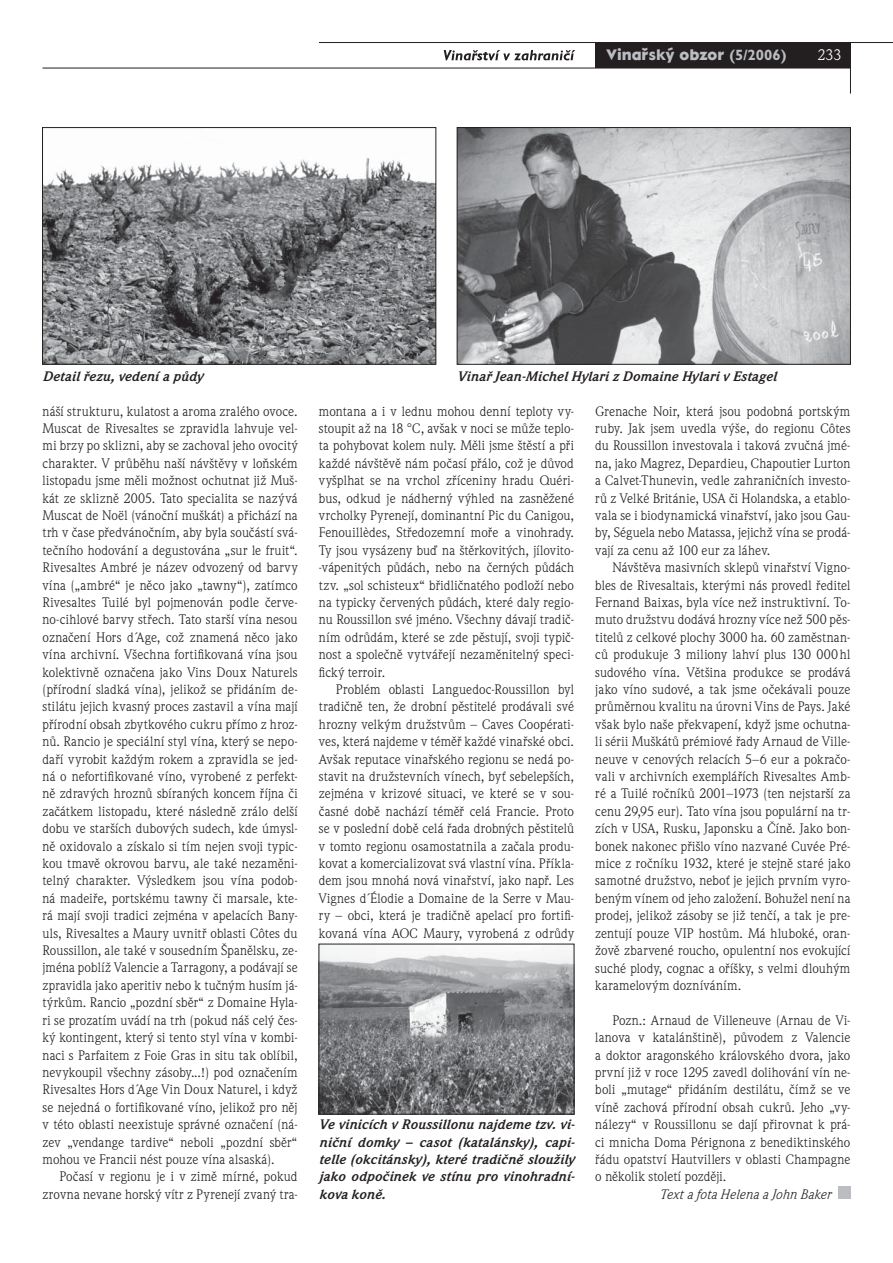
<style>
.page{position:relative;width:893px;height:1263px;background:#fff}
.page>*{position:absolute;margin:0;border:0;box-sizing:border-box;transform-origin:0 0}
.t1{font:700 15px "Nivea";color:#bbbdc0}
.t2{font:15px "Weidemann CE";color:#fff}
.t3{font:13.5px/17.4px "Weidemann CE";letter-spacing:.01em;color:#231f20;text-align:justify}
.t4{font:italic 700 13.5px/17.4px "Weidemann CE";letter-spacing:.02em;color:#231f20;text-align:justify}
.t5{font:italic 13.5px "Weidemann CE";letter-spacing:.005em;color:#231f20}
.s1{font-family:"Gill Sans E"}
</style>
<div class="page">
<div style="left:595px;top:43px;width:255px;height:25px;background:#231f20"></div>
<hr style="left:319px;top:42px;width:574px;height:1px;background:#231f20">
<hr style="left:42px;top:68px;width:808px;height:1px;background:#231f20">
<hr style="left:850px;top:43px;width:1px;height:51px;background:#231f20">
<div style="left:838px;top:1186px;width:12px;height:13px;background:#bbbdc0"></div>
<img style="left:44px;top:158px;width:390px;height:205px">
<div style="left:42px;top:127px;width:394px;height:238px;border:1px solid #231f20"></div>
<img style="left:459px;top:129px;width:390px;height:234px">
<div style="left:457px;top:127px;width:394px;height:238px;border:1px solid #231f20"></div>
<img style="left:321px;top:946px;width:251px;height:166px">
<div style="left:319px;top:944px;width:255px;height:170px;border:1px solid #231f20"></div>
<svg style="left:444px;top:50px;width:131px;height:10px"></svg>
<p class="t1" style="left:606px;top:46px;width:181px">Vinařský obzor <span class="s1">(5/2006)</span></p>
<p class="t2" style="left:818px;top:49px;width:25px">233</p>
<p class="t4" style="left:43px;top:369px;width:162px">Detail řezu, vedení a půdy</p>
<p class="t4" style="left:457px;top:369px;width:321px">Vinař Jean-Michel Hylari z Domaine Hylari v Estagel</p>
<p class="t3" style="left:43px;top:404px;width:257px">náší strukturu, kulatost a aroma zralého ovoce.<br>Muscat de Rivesaltes se zpravidla lahvuje vel&shy;mi brzy po sklizni, aby se zachoval jeho ovocitý charakter. V průběhu naší návštěvy v loňském listopadu jsme měli možnost ochutnat již Muš&shy;kát ze sklizně 2005. Tato specialita se nazývá Muscat de Noël (vánoční muškát) a přichází na trh v čase předvánočním, aby byla součástí svá&shy;tečního hodování a degustována „sur le fruit“.<br>Rivesaltes Ambré je název odvozený od barvy vína („ambré“ je něco jako „tawny“), zatímco Rivesaltes Tuilé byl pojmenován podle červe&shy;no-cihlové barvy střech. Tato starší vína nesou označení Hors d´Age, což znamená něco jako vína archivní. Všechna fortifikovaná vína jsou kolektivně označena jako Vins Doux Naturels (přírodní sladká vína), jelikož se přidáním de&shy;stilátu jejich kvasný proces zastavil a vína mají přírodní obsah zbytkového cukru přímo z hroz&shy;nů. Rancio je speciální styl vína, který se nepo&shy;daří vyrobit každým rokem a zpravidla se jed&shy;ná o nefortifikované víno, vyrobené z perfekt&shy;ně zdravých hroznů sbíraných koncem října či začátkem listopadu, které následně zrálo delší dobu ve starších dubových sudech, kde úmysl&shy;ně oxidovalo a získalo si tím nejen svoji typic&shy;kou tmavě okrovou barvu, ale také nezaměni&shy;telný charakter. Výsledkem jsou vína podob&shy;ná madeiře, portskému tawny či marsale, kte&shy;rá mají svoji tradici zejména v apelacích Bany&shy;uls, Rivesaltes a Maury uvnitř oblasti Côtes du Roussillon, ale také v sousedním Španělsku, ze&shy;jména poblíž Valencie a Tarragony, a podávají se zpravidla jako aperitiv nebo k tučným husím já&shy;týrkům. Rancio „pozdní sběr“ z Domaine Hyla&shy;ri se prozatím uvádí na trh (pokud náš celý čes&shy;ký kontingent, který si tento styl vína v kombi&shy;naci s Parfaitem z Foie Gras in situ tak oblíbil, nevykoupil všechny zásoby...!) pod označením Rivesaltes Hors d´Age Vin Doux Naturel, i když se nejedná o fortifikované víno, jelikož pro něj v této oblasti neexistuje správné označení (ná&shy;zev „vendange tardive“ neboli „pozdní sběr“ mohou ve Francii nést pouze vína alsaská).</p>
<p class="t3" style="left:43px;top:1169px;width:257px;text-align:right">Počasí v regionu je i v zimě mírné, pokud zrovna nevane horský vítr z Pyrenejí zvaný tra-</p>
<p class="t3" style="left:319px;top:404px;width:257px">montana a i v lednu mohou denní teploty vy&shy;stoupit až na 18 °C, avšak v noci se může teplo&shy;ta pohybovat kolem nuly. Měli jsme štěstí a při každé návštěvě nám počasí přálo, což je důvod vyšplhat se na vrchol zříceniny hradu Quéri&shy;bus, odkud je nádherný výhled na zasněžené vrcholky Pyrenejí, dominantní Pic du Canigou, Fenouillèdes, Středozemní moře a vinohrady.<br>Ty jsou vysázeny buď na štěrkovitých, jílovito--vápenitých půdách, nebo na černých půdách tzv. „sol schisteux“ břidličnatého podloží nebo na typicky červených půdách, které daly regio&shy;nu Roussillon své jméno. Všechny dávají tradič&shy;ním odrůdám, které se zde pěstují, svoji typič&shy;nost a společně vytvářejí nezaměnitelný speci&shy;fický terroir.</p>
<p class="t3" style="left:319px;top:682px;width:257px;text-indent:17px">Problém oblasti Languedoc-Roussillon byl tradičně ten, že drobní pěstitelé prodávali své hrozny velkým družstvům – Caves Coopérati&shy;ves, která najdeme v téměř každé vinařské obci.<br>Avšak reputace vinařského regionu se nedá po&shy;stavit na družstevních vínech, byť sebelepších, zejména v krizové situaci, ve které se v sou&shy;časné době nachází téměř celá Francie. Proto se v poslední době celá řada drobných pěstitelů v tomto regionu osamostatnila a začala produ&shy;kovat a komercializovat svá vlastní vína. Příkla&shy;dem jsou mnohá nová vinařství, jako např. Les Vignes d´Élodie a Domaine de la Serre v Mau&shy;ry – obci, která je tradičně apelací pro fortifi&shy;kovaná vína AOC Maury, vyrobená z odrůdy</p>
<p class="t4" style="left:319px;top:1117px;width:258px">Ve vinicích v Roussillonu najdeme tzv. vi&shy;niční domky – casot (katalánsky), capi&shy;telle (okcitánsky), které tradičně sloužily jako odpočinek ve stínu pro vinohradní&shy;kova koně.</p>
<p class="t3" style="left:595px;top:404px;width:257px">Grenache Noir, která jsou podobná portským ruby. Jak jsem uvedla výše, do regionu Côtes du Roussillon investovala i taková zvučná jmé&shy;na, jako Magrez, Depardieu, Chapoutier Lurton a Calvet-Thunevin, vedle zahraničních investo&shy;rů z Velké Británie, USA či Holandska, a etablo&shy;vala se i biodynamická vinařství, jako jsou Gau&shy;by, Séguela nebo Matassa, jejichž vína se prodá&shy;vají za cenu až 100 eur za láhev.</p>
<p class="t3" style="left:595px;top:560px;width:257px;text-indent:17px">Návštěva masivních sklepů vinařství Vigno&shy;bles de Rivesaltais, kterými nás provedl ředitel Fernand Baixas, byla více než instruktivní. To&shy;muto družstvu dodává hrozny více než 500 pěs&shy;titelů z celkové plochy 3000 ha. 60 zaměstnan&shy;ců produkuje 3 miliony lahví plus 130 000 hl sudového vína. Většina produkce se prodává jako víno sudové, a tak jsme očekávali pouze průměrnou kvalitu na úrovni Vins de Pays. Jaké však bylo naše překvapení, když jsme ochutna&shy;li sérii Muškátů prémiové řady Arnaud de Ville&shy;neuve v cenových relacích 5–6 eur a pokračo&shy;vali v archivních exemplářích Rivesaltes Amb&shy;ré a Tuilé ročníků 2001–1973 (ten nejstarší za cenu 29,95 eur). Tato vína jsou populární na tr&shy;zích v USA, Rusku, Japonsku a Číně. Jako bon&shy;bonek nakonec přišlo víno nazvané Cuvée Pré&shy;mice z ročníku 1932, které je stejně staré jako samotné družstvo, neboť je jejich prvním vyro&shy;beným vínem od jeho založení. Bohužel není na prodej, jelikož zásoby se již tenčí, a tak je pre&shy;zentují pouze VIP hostům. Má hluboké, oran&shy;žově zbarvené roucho, opulentní nos evokující suché plody, cognac a oříšky, s velmi dlouhým karamelovým dozníváním.</p>
<p class="t3" style="left:595px;top:1013px;width:257px;text-indent:17px">Pozn.: Arnaud de Villeneuve (Arnau de Vi&shy;lanova v katalánštině), původem z Valencie a doktor aragonského královského dvora, jako první již v roce 1295 zavedl dolihování vín ne&shy;boli „mutage“ přidáním destilátu, čímž se ve víně zachová přírodní obsah cukrů. Jeho „vy&shy;nálezy“ v Roussillonu se dají přirovnat k prá&shy;ci mnicha Doma Pérignona z benediktinského řádu opatství Hautvillers v oblasti Champagne o několik století později.</p>
<p class="t5" style="left:660px;top:1186px;width:172px">Text a fota Helena a John Baker</p>
</div>
